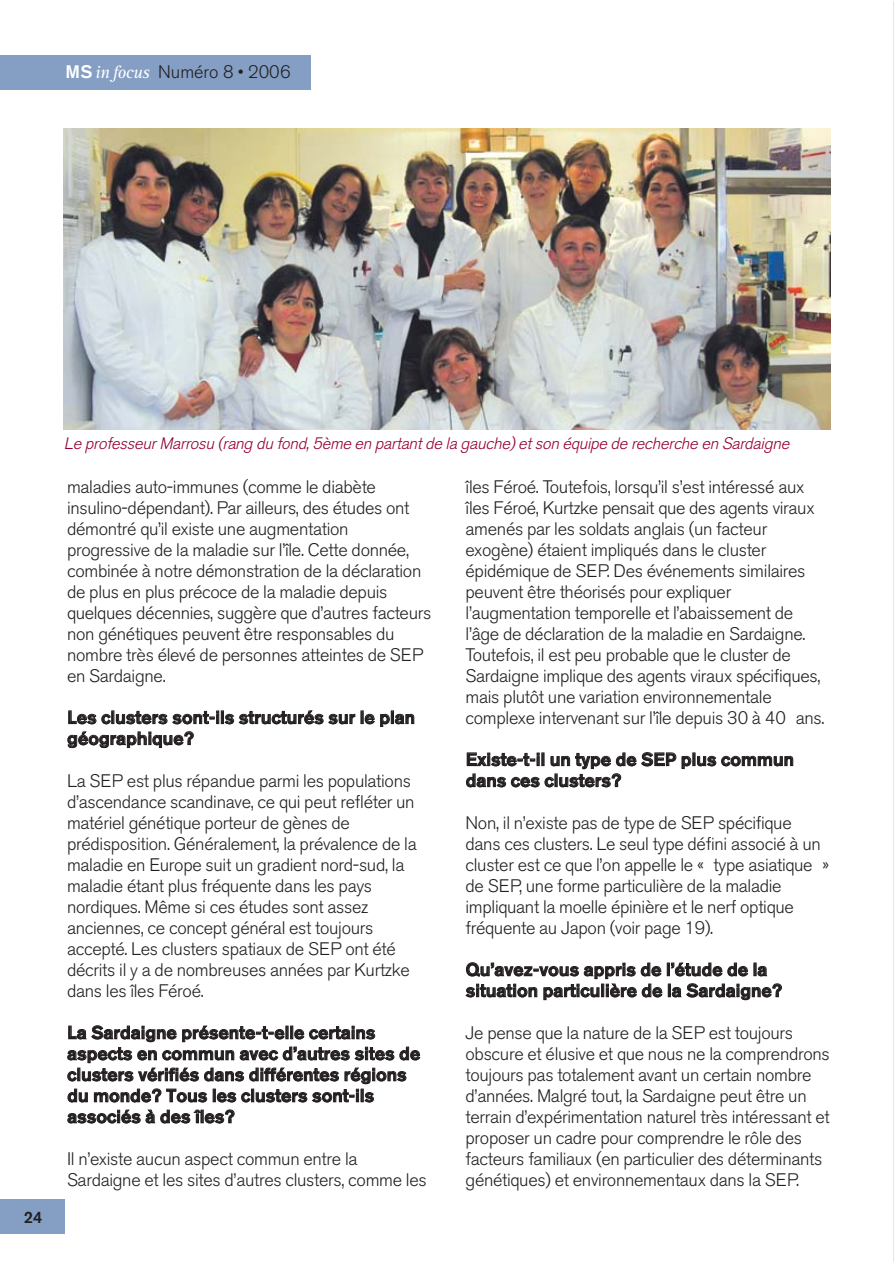
<style>
.page{position:relative;width:895px;height:1262px;background:#fff}
.page>*{position:absolute;margin:0;border:0;box-sizing:border-box;transform-origin:0 0}
.t1{font:300 18px/21px "Akzidenz Grotesk BE";letter-spacing:-.015em;color:#231f20}
.t2{font:500 18px/21px "Akzidenz Grotesk BE";letter-spacing:.01em;color:#231f20}
.t3{font:italic 300 16.5px "Akzidenz Grotesk BE";color:#940030}
.t4{font:500 16.5px "Akzidenz Grotesk BE";color:#231f20}
.s1{font-weight:500;color:#fff}
.s2{font-family:"Rotis Serif";font-weight:400;font-style:italic;color:#fff}
</style>
<div class="page">
<div style="left:0;top:1199px;width:65px;height:34px;background:#859ec4"></div>
<img style="left:64px;top:129px;width:765px;height:300px">
<div style="left:0;top:55px;width:310px;height:34px;background:#859ec4"></div>
<p class="t1" style="left:66px;top:64px;width:226px"><span class="s1">MS</span><span class="s2">infocus</span> Numéro 8 • 2006</p>
<p class="t4" style="left:24px;top:1210px;width:20px">24</p>
<p class="t3" style="left:64px;top:437px;width:730px">Le professeurMarrosu (rang du fond,5ème en partantde la gauche)etson équipe de recherche en Sardaigne</p>
<p class="t1" style="left:67px;top:478px;width:365px">maladies auto-immunes (comme le diabète insulino-dépendant). Par ailleurs, des études ont démontré qu’il existe une augmentation progressive de la maladie sur l’île. Cette donnée, combinée à notre démonstration de la déclaration de plus en plus précoce de la maladie depuis quelques décennies, suggère que d’autres facteurs non génétiques peuvent être responsables du nombre très élevé de personnes atteintes de SEP en Sardaigne.</p>
<p class="t2" style="left:67px;top:708px;width:349px">Les clusters sont-ils structurés sur le plan géographique?</p>
<p class="t1" style="left:67px;top:772px;width:351px">La SEP est plus répandue parmi les populations d’ascendance scandinave, ce qui peut refléter un matériel génétique porteur de gènes de prédisposition. Généralement, la prévalence de la maladie en Europe suit un gradient nord-sud, la maladie étant plus fréquente dans les pays nordiques. Même si ces études sont assez anciennes, ce concept général est toujours accepté. Les clusters spatiaux de SEP ont été décrits il y a de nombreuses années par Kurtzke dans les îles Féroé.</p>
<p class="t2" style="left:67px;top:1023px;width:354px">La Sardaigne présente-t-elle certains aspects en commun avec d’autres sites de clusters vérifiés dans différentes régions du monde? Tous les clusters sont-ils associés à des îles?</p>
<p class="t1" style="left:67px;top:1150px;width:361px">Il n’existe aucun aspect commun entre la<br>Sardaigne et les sites d’autres clusters, comme les</p>
<p class="t1" style="left:465px;top:478px;width:360px">îles Féroé. Toutefois, lorsqu’il s’est intéressé aux îles Féroé, Kurtzke pensait que des agents viraux amenés par les soldats anglais (un facteur exogène) étaient impliqués dans le cluster épidémique de SEP. Des événements similaires peuvent être théorisés pour expliquer l’augmentation temporelle et l’abaissement de l’âge de déclaration de la maladie en Sardaigne.<br>Toutefois, il est peu probable que le cluster de Sardaigne implique des agents viraux spécifiques, mais plutôt une variation environnementale complexe intervenant sur l’île depuis 30 à 40 ans.</p>
<p class="t2" style="left:465px;top:750px;width:329px">Existe-t-il un type de SEP plus commun dans ces clusters?</p>
<p class="t1" style="left:465px;top:814px;width:365px">Non, il n’existe pas de type de SEP spécifique dans ces clusters. Le seul type défini associé à un cluster est ce que l’on appelle le « type asiatique » de SEP, une forme particulière de la maladie impliquant la moelle épinière et le nerf optique fréquente au Japon (voir page 19).</p>
<p class="t2" style="left:465px;top:960px;width:317px">Qu’avez-vous appris de l’étude de la situation particulière de la Sardaigne?</p>
<p class="t1" style="left:465px;top:1024px;width:365px">Je pense que la nature de la SEP est toujours obscure et élusive et que nous ne la comprendrons toujours pas totalement avant un certain nombre d’années. Malgré tout, la Sardaigne peut être un terrain d’expérimentation naturel très intéressant et proposer un cadre pour comprendre le rôle des facteurs familiaux (en particulier des déterminants génétiques) et environnementaux dans la SEP.</p>
</div>
